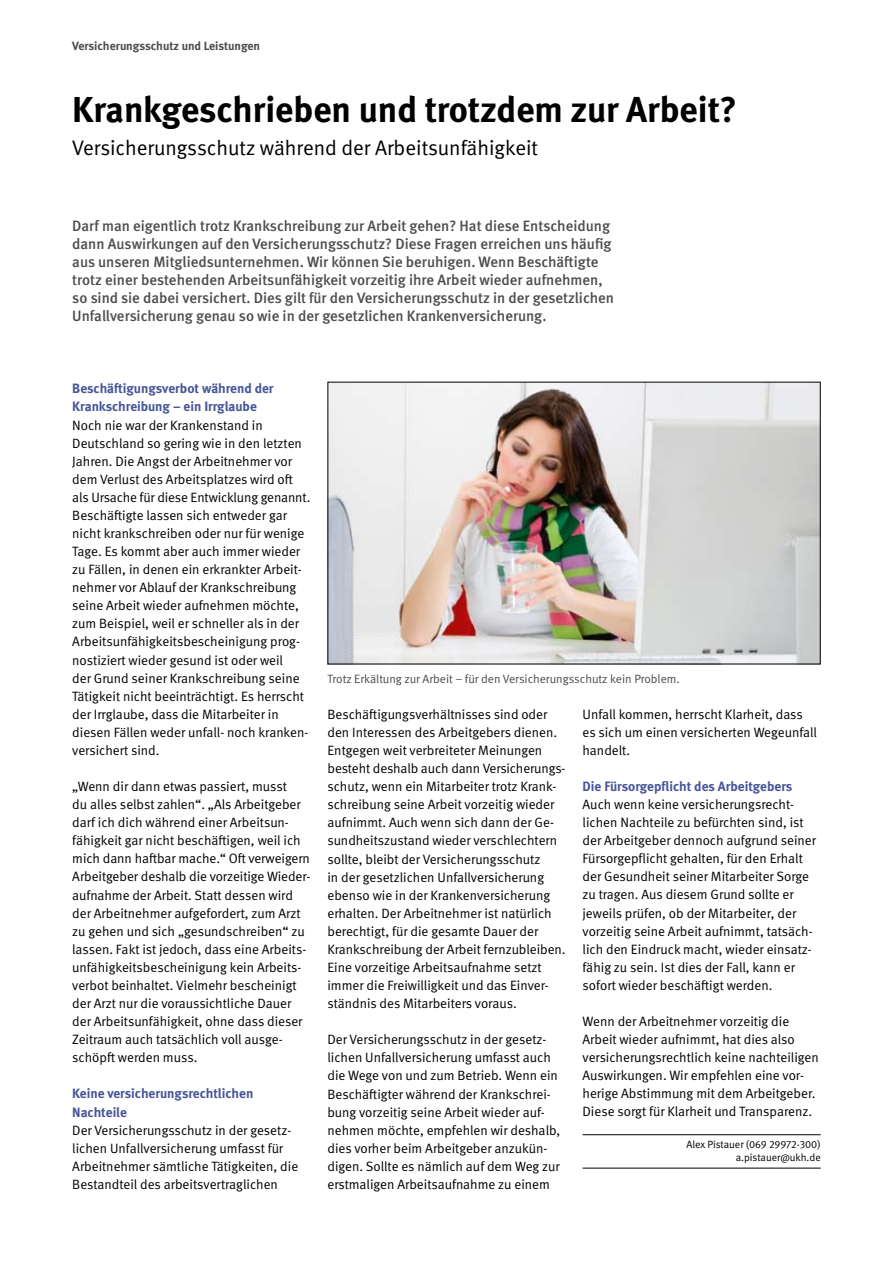
<style>
.page{position:relative;width:893px;height:1263px;background:#fff}
.page>*{position:absolute;margin:0;border:0;box-sizing:border-box;transform-origin:0 0}
.t1{font:700 36px "DGUV Meta";color:#000}
.t2{font:21px "DGUV Meta";color:#000}
.t3{font:500 15px/18px "DGUV Meta";color:#4b4d50}
.t4{font:13.5px/18.1px "DGUV Meta";color:#000}
.t5{font:700 13.5px/18.1px "DGUV Meta";color:#475698}
.t6{font:12px "DGUV Meta";color:#4b4d50}
.t7{font:700 12px "DGUV Meta";letter-spacing:-.005em;color:#4b4d50}
.t8{font:10.5px/13.5px "DGUV Meta";letter-spacing:-.005em;color:#000;text-align:right}
</style>
<div class="page">
<hr style="left:583px;top:1134px;width:238px;height:1px;background:#000">
<hr style="left:583px;top:1168px;width:238px;height:1px;background:#000">
<img style="left:329px;top:384px;width:490px;height:278px">
<p class="t7" style="left:72px;top:39px;width:189px">Versicherungsschutz und Leistungen</p>
<h1 class="t1" style="left:72px;top:88px;width:666px">Krankgeschrieben und trotzdem zur Arbeit?</h1>
<h2 class="t2" style="left:72px;top:136px;width:467px">Versicherungsschutz während der Arbeitsunfähigkeit</h2>
<p class="t3" style="left:72px;top:217px;width:543px">Darf man eigentlich trotz Krankschreibung zur Arbeit gehen? Hat diese Entscheidung dann Auswirkungen auf den Versicherungsschutz? Diese Fragen erreichen uns häufig aus unseren Mitgliedsunternehmen. Wir können Sie beruhigen. Wenn Beschäftigte trotz einer bestehenden Arbeitsunfähigkeit vorzeitig ihre Arbeit wieder aufnehmen, so sind sie dabei versichert. Dies gilt für den Versicherungsschutz in der gesetzlichen Unfallversicherung genau so wie in der gesetzlichen Krankenversicherung.</p>
<p class="t5" style="left:72px;top:380px;width:203px">Beschäftigungsverbot während der<br>Krankschreibung – ein Irrglaube</p>
<p class="t4" style="left:72px;top:416px;width:240px">Noch nie war der Krankenstand in Deutschland so gering wie in den letzten Jahren. Die Angst der Arbeitnehmer vor dem Verlust des Arbeitsplatzes wird oft als Ursache für diese Entwicklung genannt.<br>Beschäftigte lassen sich entweder gar nicht krankschreiben oder nur für wenige Tage. Es kommt aber auch immer wieder zu Fällen, in denen ein erkrankter Arbeit&shy;nehmer vor Ablauf der Krankschreibung seine Arbeit wieder aufnehmen möchte, zum Beispiel, weil er schneller als in der Arbeitsunfähigkeitsbescheinigung prog&shy;nostiziert wieder gesund ist oder weil<br>der Grund seiner Krankschreibung seine Tätigkeit nicht beeinträchtigt. Es herrscht der Irrglaube, dass die Mitarbeiter in diesen Fällen weder unfall- noch kranken&shy;versichert sind.</p>
<p class="t4" style="left:72px;top:778px;width:240px">„Wenn dir dann etwas passiert, musst<br>du alles selbst zahlen“. „Als Arbeitgeber darf ich dich während einer Arbeitsun&shy;fähigkeit gar nicht beschäftigen, weil ich mich dann haftbar mache.“ Oft verweigern Arbeitgeber deshalb die vorzeitige Wieder&shy;aufnahme der Arbeit. Statt dessen wird der Arbeitnehmer aufgefordert, zum Arzt zu gehen und sich „gesundschreiben“ zu lassen. Fakt ist jedoch, dass eine Arbeits&shy;unfähigkeitsbescheinigung kein Arbeits&shy;verbot beinhaltet. Vielmehr bescheinigt der Arzt nur die voraussichtliche Dauer der Arbeitsunfähigkeit, ohne dass dieser Zeitraum auch tatsächlich voll ausge&shy;schöpft werden muss.</p>
<p class="t5" style="left:72px;top:1085px;width:183px">Keine versicherungsrechtlichen<br>Nachteile</p>
<p class="t4" style="left:72px;top:1121px;width:227px">Der Versicherungsschutz in der gesetz&shy;lichen Unfallversicherung umfasst für Arbeitnehmer sämtliche Tätigkeiten, die Bestandteil des arbeitsvertraglichen</p>
<p class="t6" style="left:327px;top:671px;width:354px">Trotz Erkältung zur Arbeit – für den Versicherungsschutz kein Problem.</p>
<p class="t4" style="left:327px;top:705px;width:240px">Beschäftigungsverhältnisses sind oder den Interessen des Arbeitgebers dienen.<br>Entgegen weit verbreiteter Meinungen besteht deshalb auch dann Versicherungs&shy;schutz, wenn ein Mitarbeiter trotz Krank&shy;schreibung seine Arbeit vorzeitig wieder aufnimmt. Auch wenn sich dann der Ge&shy;sundheitszustand wieder verschlechtern sollte, bleibt der Versicherungsschutz<br>in der gesetzlichen Unfallversicherung ebenso wie in der Krankenversicherung erhalten. Der Arbeitnehmer ist natürlich berechtigt, für die gesamte Dauer der Krankschreibung der Arbeit fernzubleiben.<br>Eine vorzeitige Arbeitsaufnahme setzt immer die Freiwilligkeit und das Einver&shy;ständnis des Mitarbeiters voraus.</p>
<p class="t4" style="left:327px;top:1031px;width:234px">Der Versicherungsschutz in der gesetz&shy;lichen Unfallversicherung umfasst auch die Wege von und zum Betrieb. Wenn ein Beschäftigter während der Krankschrei&shy;bung vorzeitig seine Arbeit wieder auf&shy;nehmen möchte, empfehlen wir deshalb, dies vorher beim Arbeitgeber anzukün&shy;digen. Sollte es nämlich auf dem Weg zur erstmaligen Arbeitsaufnahme zu einem</p>
<p class="t4" style="left:583px;top:705px;width:236px">Unfall kommen, herrscht Klarheit, dass es sich um einen versicherten Wegeunfall handelt.</p>
<p class="t5" style="left:583px;top:778px;width:211px">Die Fürsorgepflicht des Arbeitgebers</p>
<p class="t4" style="left:583px;top:796px;width:235px">Auch wenn keine versicherungsrecht&shy;lichen Nachteile zu befürchten sind, ist der Arbeitgeber dennoch aufgrund seiner Fürsorgepflicht gehalten, für den Erhalt der Gesundheit seiner Mitarbeiter Sorge zu tragen. Aus diesem Grund sollte er jeweils prüfen, ob der Mitarbeiter, der vorzeitig seine Arbeit aufnimmt, tatsäch&shy;lich den Eindruck macht, wieder einsatz&shy;fähig zu sein. Ist dies der Fall, kann er sofort wieder beschäftigt werden.</p>
<p class="t4" style="left:583px;top:1012px;width:238px">Wenn der Arbeitnehmer vorzeitig die Arbeit wieder aufnimmt, hat dies also versicherungsrechtlich keine nachteiligen Auswirkungen. Wir empfehlen eine vor&shy;herige Abstimmung mit dem Arbeitgeber.<br>Diese sorgt für Klarheit und Transparenz.</p>
<p class="t8" style="left:687px;top:1138px;width:136px">Alex Pistauer (069 29972-300) a.pistauer@ukh.de</p>
</div>
